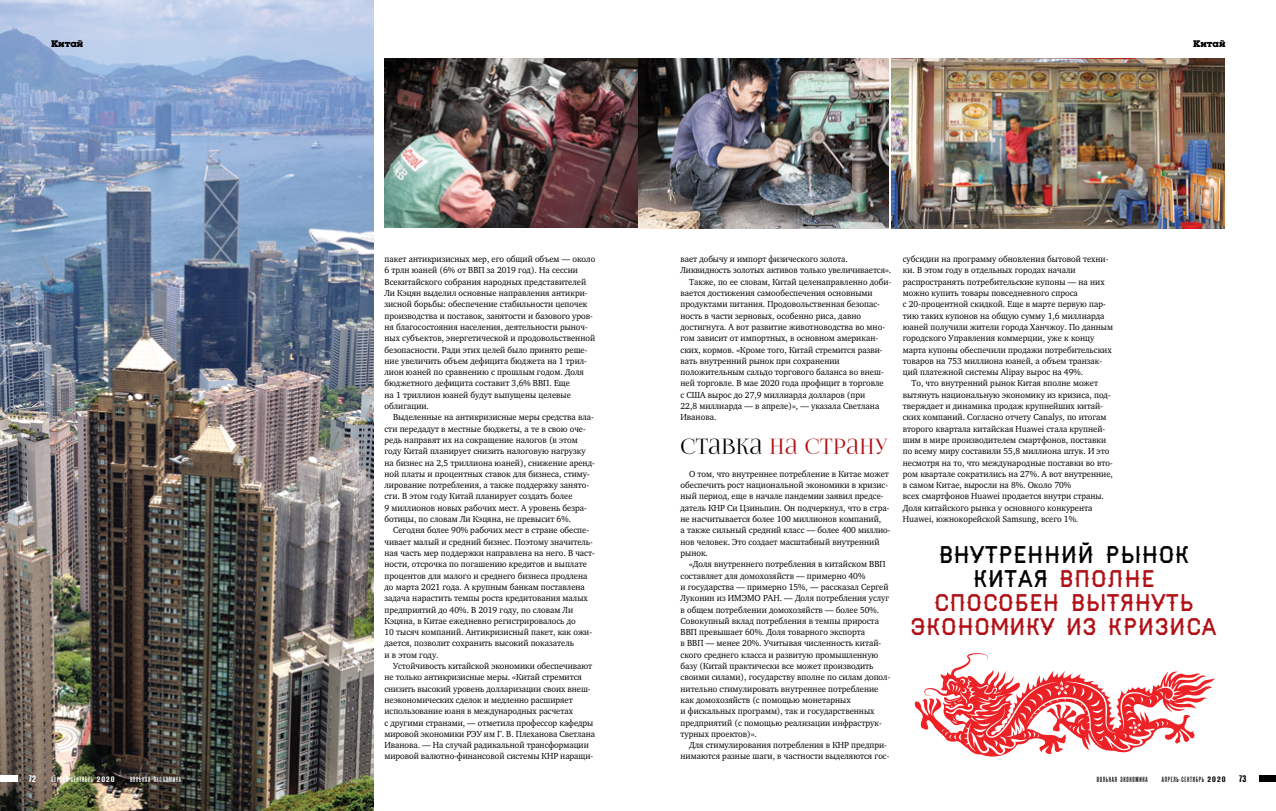
<style>
.page{position:relative;width:1276px;height:811px;background:#fff}
.page>*{position:absolute;margin:0;border:0;box-sizing:border-box;transform-origin:0 0}
.t1{font:23px/24px "AA Haymaker";color:#b11116;text-align:center;scale:.95 1}
.t2{font:21.2px "Lighthaus";letter-spacing:.02em;color:#b11116}
.t3{font:700 10px "Luga";color:#000}
.t4{font:700 9.5px "Reforma Grotesk";color:#fff}
.t5{font:700 9.5px "Reforma Grotesk";color:#000}
.t6{font:9px/11.3px "Charter C";color:#000;scale:.95 1}
.t7{font:500 7.5px "Reforma Grotesk";letter-spacing:.1em;color:#fff}
.t8{font:500 7.5px "Reforma Grotesk";letter-spacing:.1em;color:#000}
.s1{color:#000}
.s2{font-family:"Reforma Grotesk Demi";font-weight:400;font-size:7.9px}
</style>
<div class="page">
<img style="left:0;top:0;width:373px;height:811px">
<img style="left:384px;top:59px;width:504px;height:169px">
<img style="left:891px;top:59px;width:334px;height:169px">
<svg style="left:914px;top:653px;width:300px;height:104px"></svg>
<div style="left:1259px;top:775px;width:17px;height:7px;background:#000"></div>
<div style="left:0;top:775px;width:17px;height:7px;background:#fff"></div>
<p class="t3" style="left:51px;top:39px;width:34px">Китай</p>
<p class="t3" style="left:1193px;top:39px;width:34px">Китай</p>
<p class="t6" style="left:384px;top:253px;width:223px">пакет антикризисных мер, его общий объем — около 6 трлн юаней (6% от ВВП за 2019 год). На сессии Всекитайского собрания народных представителей Ли Кэцян выделил основные направления антикри&shy;зисной борьбы: обеспечение стабильности цепочек производства и поставок, занятости и базового уров&shy;ня благосостояния населения, деятельности рыноч&shy;ных субъектов, энергетической и продовольственной безопасности. Ради этих целей было принято реше&shy;ние увеличить объем дефицита бюджета на 1 трил&shy;лион юаней по сравнению с прошлым годом. Доля бюджетного дефицита составит 3,6% ВВП. Еще<br>на 1 триллион юаней будут выпущены целевые облигации.</p>
<p class="t6" style="left:384px;top:412px;width:223px;text-indent:9px">Выделенные на антикризисные меры средства вла&shy;сти передадут в местные бюджеты, а те в свою оче&shy;редь направят их на сокращение налогов (в этом году Китай планирует снизить налоговую нагрузку на бизнес на 2,5 триллиона юаней), снижение аренд&shy;ной платы и процентных ставок для бизнеса, стиму&shy;лирование потребления, а также поддержку занято&shy;сти. В этом году Китай планирует создать более<br>9 миллионов новых рабочих мест. А уровень безра&shy;ботицы, по словам Ли Кэцяна, не превысит 6%.</p>
<p class="t6" style="left:384px;top:525px;width:223px;text-indent:9px">Сегодня более 90% рабочих мест в стране обеспе&shy;чивает малый и средний бизнес. Поэтому значитель&shy;ная часть мер поддержки направлена на него. В част&shy;ности, отсрочка по погашению кредитов и выплате процентов для малого и среднего бизнеса продлена до марта 2021 года. А крупным банкам поставлена задача нарастить темпы роста кредитования малых предприятий до 40%. В 2019 году, по словам Ли Кэцяна, в Китае ежедневно регистрировалось до<br>10 тысяч компаний. Антикризисный пакет, как ожи&shy;дается, позволит сохранить высокий показатель<br>и в этом году.</p>
<p class="t6" style="left:384px;top:660px;width:223px;text-indent:9px">Устойчивость китайской экономики обеспечивают не только антикризисные меры. «Китай стремится снизить высокий уровень долларизации своих внеш&shy;неэкономических сделок и медленно расширяет использование юаня в международных расчетах<br>с другими странами, — отметила профессор кафедры мировой экономики РЭУ им Г. В. Плеханова Светлана Иванова. — На случай радикальной трансформации мировой валютно-финансовой системы КНР наращи-</p>
<p class="t6" style="left:680px;top:253px;width:178px">вает добычу и импорт физического золота.</p>
<p class="t6" style="left:680px;top:265px;width:223px">Ликвидность золотых активов только увеличивается».</p>
<p class="t6" style="left:689px;top:276px;width:214px">Также, по ее словам, Китай целенаправленно доби-</p>
<p class="t6" style="left:680px;top:287px;width:204px">вается достижения самообеспечения основными</p>
<p class="t6" style="left:680px;top:299px;width:211px">продуктами питания. Продовольственная безопас-</p>
<p class="t6" style="left:680px;top:310px;width:191px">ность в части зерновых, особенно риса, давно</p>
<p class="t6" style="left:680px;top:321px;width:217px">достигнута. А вот развитие животноводства во мно-</p>
<p class="t6" style="left:680px;top:332px;width:209px">гом зависит от импортных, в основном американ-</p>
<p class="t6" style="left:680px;top:344px;width:214px">ских, кормов. «Кроме того, Китай стремится разви-</p>
<p class="t6" style="left:680px;top:355px;width:169px">вать внутренний рынок при сохранении</p>
<p class="t6" style="left:680px;top:366px;width:215px">положительным сальдо торгового баланса во внеш-</p>
<p class="t6" style="left:680px;top:378px;width:215px">ней торговле. В мае 2020 года профицит в торговле</p>
<p class="t6" style="left:680px;top:389px;width:196px">с США вырос до 27,9 миллиарда долларов (при</p>
<p class="t6" style="left:680px;top:400px;width:211px">22,8 миллиарда — в апреле)», — указала Светлана</p>
<p class="t6" style="left:680px;top:412px;width:39px">Иванова.</p>
<h2 class="t2" style="left:680px;top:434px;width:209px"><span class="s1">Ставка</span> на страну</h2>
<p class="t6" style="left:680px;top:468px;width:223px;text-indent:9px">О том, что внутреннее потребление в Китае может обеспечить рост национальной экономики в кризис&shy;ный период, еще в начале пандемии заявил предсе&shy;датель КНР Си Цзиньпин. Он подчеркнул, что в стра&shy;не насчитывается более 100 миллионов компаний,<br>а также сильный средний класс — более 400 миллио&shy;нов человек. Это создает масштабный внутренний рынок.</p>
<p class="t6" style="left:680px;top:559px;width:222px;text-indent:9px">«Доля внутреннего потребления в китайском ВВП составляет для домохозяйств — примерно 40%<br>и государства — примерно 15%, — рассказал Сергей Луконин из ИМЭМО РАН. — Доля потребления услуг в общем потреблении домохозяйств — более 50%.<br>Совокупный вклад потребления в темпы прироста ВВП превышает 60%. Доля товарного экспорта<br>в ВВП — менее 20%. Учитывая численность китай&shy;ского среднего класса и развитую промышленную базу (Китай практически все может производить своими силами), государству вполне по силам допол&shy;нительно стимулировать внутреннее потребление как домохозяйств (с помощью монетарных<br>и фискальных программ), так и государственных предприятий (с помощью реализации инфраструк&shy;турных проектов)».</p>
<p class="t6" style="left:680px;top:739px;width:221px;text-align:right">Для стимулирования потребления в КНР предпри&shy;нимаются разные шаги, в частности выделяются гос-</p>
<p class="t6" style="left:903px;top:253px;width:218px">субсидии на программу обновления бытовой техни-</p>
<p class="t6" style="left:903px;top:265px;width:183px">ки. В этом году в отдельных городах начали</p>
<p class="t6" style="left:903px;top:276px;width:214px">распространять потребительские купоны — на них</p>
<p class="t6" style="left:903px;top:287px;width:186px">можно купить товары повседневного спроса</p>
<p class="t6" style="left:903px;top:299px;width:215px">с 20-процентной скидкой. Еще в марте первую пар-</p>
<p class="t6" style="left:903px;top:310px;width:214px">тию таких купонов на общую сумму 1,6 миллиарда</p>
<p class="t6" style="left:903px;top:321px;width:223px">юаней получили жители города Ханчжоу. По данным</p>
<p class="t6" style="left:903px;top:333px;width:203px">городского Управления коммерции, уже к концу</p>
<p class="t6" style="left:903px;top:344px;width:221px">марта купоны обеспечили продажи потребительских</p>
<p class="t6" style="left:903px;top:355px;width:211px">товаров на 753 миллиона юаней, а объем транзак-</p>
<p class="t6" style="left:903px;top:366px;width:191px">ций платежной системы Alipay вырос на 49%.</p>
<p class="t6" style="left:911px;top:378px;width:198px">То, что внутренний рынок Китая вполне может</p>
<p class="t6" style="left:903px;top:389px;width:220px">вытянуть национальную экономику из кризиса, под-</p>
<p class="t6" style="left:903px;top:400px;width:212px">тверждает и динамика продаж крупнейших китай-</p>
<p class="t6" style="left:903px;top:412px;width:216px">ских компаний. Согласно отчету Canalys, по итогам</p>
<p class="t6" style="left:903px;top:423px;width:214px">второго квартала китайская Huawei стала крупней-</p>
<p class="t6" style="left:903px;top:434px;width:216px">шим в мире производителем смартфонов, поставки</p>
<p class="t6" style="left:903px;top:446px;width:219px">по всему миру составили 55,8 миллиона штук. И это</p>
<p class="t6" style="left:903px;top:457px;width:223px">несмотря на то, что международные поставки во вто-</p>
<p class="t6" style="left:903px;top:468px;width:223px">ром квартале сократились на 27%. А вот внутренние,</p>
<p class="t6" style="left:903px;top:479px;width:179px">в самом Китае, выросли на 8%. Около 70%</p>
<p class="t6" style="left:903px;top:491px;width:213px">всех смартфонов Huawei продается внутри страны.</p>
<p class="t6" style="left:903px;top:502px;width:201px">Доля китайского рынка у основного конкурента</p>
<p class="t6" style="left:903px;top:513px;width:186px">Huawei, южнокорейской Samsung, всего 1%.</p>
<h1 class="t1" style="left:910px;top:541px;width:324px"><span class="s1">внутренний рынок китая</span> вполне способен вытянуть экономику из кризиса</h1>
<p class="t4" style="left:29px;top:773px;width:9px">72</p>
<p class="t7" style="left:51px;top:775px;width:65px">АПРЕЛЬ-СЕНТЯБРЬ <span class="s2">2020</span></p>
<p class="t7" style="left:130px;top:775px;width:52px">ВОЛЬНАЯ ЭКОНОМИКА</p>
<p class="t8" style="left:1096px;top:775px;width:52px">ВОЛЬНАЯ ЭКОНОМИКА</p>
<p class="t8" style="left:1161px;top:775px;width:65px">АПРЕЛЬ-СЕНТЯБРЬ <span class="s2">2020</span></p>
<p class="t5" style="left:1239px;top:773px;width:9px">73</p>
</div>
